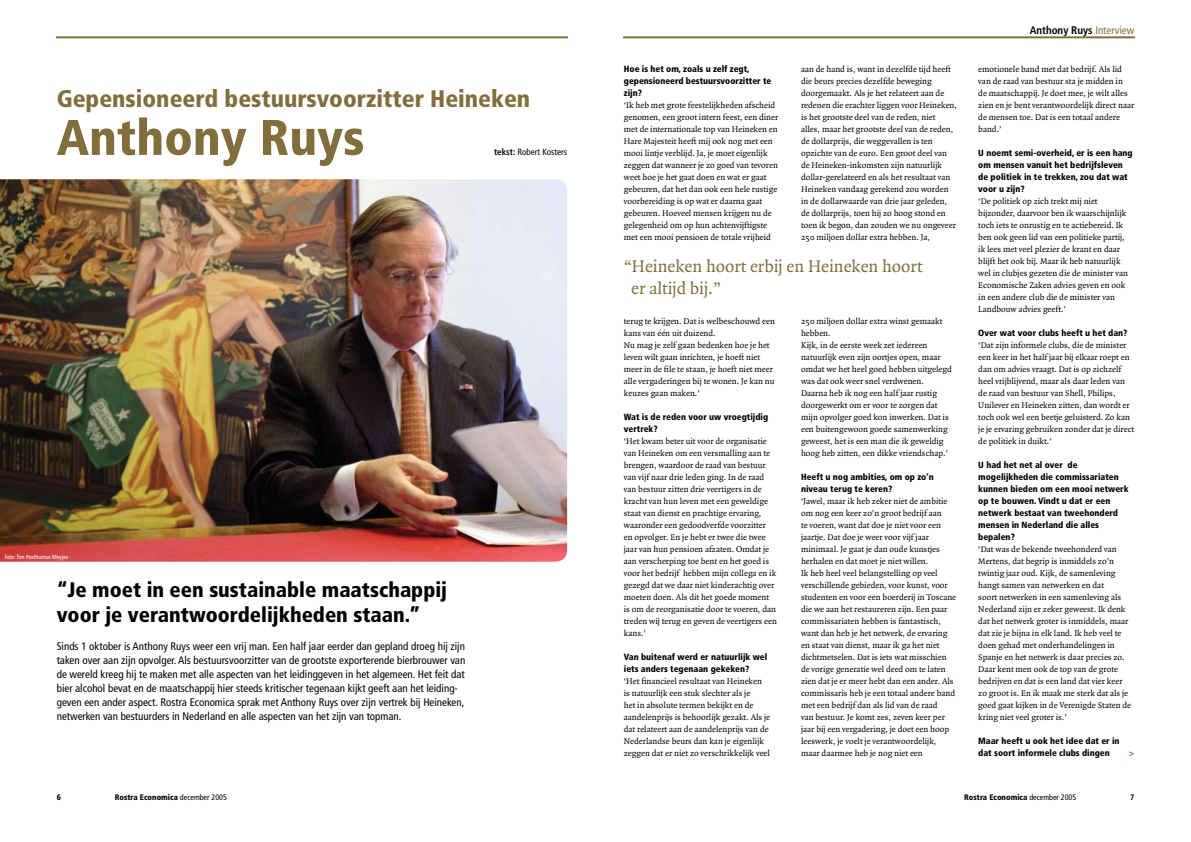
<style>
.page{position:relative;width:1191px;height:842px;background:#fff}
.page>*{position:absolute;margin:0;border:0;box-sizing:border-box;transform-origin:0 0}
.t1{font:900 condensed 50px "Frutiger";color:#816e3c}
.t2{font:900 condensed 24px "Frutiger";color:#816e3c}
.t3{font:900 condensed 21px/25px "Frutiger";color:#000}
.t4{font:18px/22px "Quadraat";color:#816e3c}
.t5{font:condensed 11px/14px "Frutiger";color:#000}
.t6{font:700 condensed 11px "Frutiger";color:#000}
.t7{font:9px/12px "Quadraat";color:#000}
.t8{font:900 condensed 9px/12px "Frutiger";color:#000}
.t9{font:condensed 9px "Frutiger";color:#000}
.t10{font:900 condensed 9px "Frutiger";color:#816e3c}
.t11{font:900 condensed 8px "Frutiger";color:#000}
.t12{font:condensed 6px "Frutiger";color:#fff}
.s1{font-weight:700}
.s2{font-weight:400}
.s3{font-weight:400;color:#816e3c}
</style>
<div class="page">
<img style="left:0;top:179px;width:567px;height:383px">
<hr style="left:57px;top:36px;width:510px;height:2px;background:#816e3c">
<hr style="left:624px;top:36px;width:510px;height:2px;background:#816e3c">
<h2 class="t2" style="left:57px;top:84px;width:475px">Gepensioneerd bestuursvoorzitter Heineken</h2>
<h1 class="t1" style="left:57px;top:107px;width:309px">Anthony Ruys</h1>
<p class="t9" style="left:494px;top:147px;width:74px"><span class="s1">tekst:</span> Robert Kosters</p>
<p class="t12" style="left:5px;top:553px;width:65px">foto: Tim Posthumus Meyjes</p>
<h3 class="t3" style="left:57px;top:577px;width:392px">“Je moet in een sustainable maatschappij voor je verantwoordelijkheden staan.”</h3>
<p class="t5" style="left:57px;top:639px;width:410px">Sinds 1 oktober is Anthony Ruys weer een vrij man. Een half jaar eerder dan gepland droeg hij zijn taken over aan zijn opvolger. Als bestuursvoorzitter van de grootste exporterende bierbrouwer van de wereld kreeg hij te maken met alle aspecten van het leidinggeven in het algemeen. Het feit dat bier alcohol bevat en de maatschappij hier steeds kritischer tegenaan kijkt geeft aan het leiding&shy;geven een ander aspect. Rostra Economica sprak met Anthony Ruys over zijn vertrek bij Heineken, netwerken van bestuurders in Nederland en alle aspecten van het zijn van topman.</p>
<p class="t11" style="left:115px;top:792px;width:114px">Rostra Economica <span class="s2">december 2005</span></p>
<p class="t8" style="left:624px;top:63px;width:149px">Hoe is het om, zoals u zelf zegt, gepensioneerd bestuursvoorzitter te zijn?</p>
<p class="t7" style="left:624px;top:99px;width:156px">‘Ik heb met grote feestelijkheden afscheid genomen, een groot intern feest, een diner met de internationale top van Heineken en Hare Majesteit heeft mij ook nog met een mooi lintje verblijd. Ja, je moet eigenlijk zeggen dat wanneer je zo goed van tevoren weet hoe je het gaat doen en wat er gaat gebeuren, dat het dan ook een hele rustige voorbereiding is op wat er daarna gaat gebeuren. Hoeveel mensen krijgen nu de gelegenheid om op hun achtenvijftigste met een mooi pensioen de totale vrijheid</p>
<p class="t7" style="left:801px;top:63px;width:157px">aan de hand is, want in dezelfde tijd heeft die beurs precies dezelfde beweging doorgemaakt. Als je het relateert aan de redenen die erachter liggen voor Heineken, is het grootste deel van de reden, niet<br>alles, maar het grootste deel van de reden, de dollarprijs, die weggevallen is ten opzichte van de euro. Een groot deel van de Heineken-inkomsten zijn natuurlijk dollar-gerelateerd en als het resultaat van Heineken vandaag gerekend zou worden in de dollarwaarde van drie jaar geleden, de dollarprijs, toen hij zo hoog stond en toen ik begon, dan zouden we nu ongeveer 250 miljoen dollar extra hebben. Ja,</p>
<h3 class="t4" style="left:631px;top:256px;width:293px;text-indent:-7px">“Heineken hoort erbij en Heineken hoort er altijd bij.”</h3>
<p class="t7" style="left:624px;top:315px;width:153px">terug te krijgen. Dat is welbeschouwd een kans van één uit duizend.<br>Nu mag je zelf gaan bedenken hoe je het leven wilt gaan inrichten, je hoeft niet meer in de file te staan, je hoeft niet meer alle vergaderingen bij te wonen. Je kan nu keuzes gaan maken.’</p>
<p class="t8" style="left:624px;top:411px;width:146px">Wat is de reden voor uw vroegtijdig vertrek?</p>
<p class="t7" style="left:624px;top:435px;width:155px">‘Het kwam beter uit voor de organisatie van Heineken om een versmalling aan te brengen, waardoor de raad van bestuur van vijf naar drie leden ging. In de raad van bestuur zitten drie veertigers in de kracht van hun leven met een geweldige staat van dienst en prachtige ervaring, waaronder een gedoodverfde voorzitter en opvolger. En je hebt er twee die twee jaar van hun pensioen afzaten. Omdat je aan verscherping toe bent en het goed is voor het bedrijf hebben mijn collega en ik gezegd dat we daar niet kinderachtig over moeten doen. Als dit het goede moment is om de reorganisatie door te voeren, dan treden wij terug en geven de veertigers een kans.’</p>
<p class="t8" style="left:624px;top:651px;width:145px">Van buitenaf werd er natuurlijk wel iets anders tegenaan gekeken?</p>
<p class="t7" style="left:624px;top:675px;width:148px">‘Het financieel resultaat van Heineken is natuurlijk een stuk slechter als je<br>het in absolute termen bekijkt en de aandelenprijs is behoorlijk gezakt. Als je dat relateert aan de aandelenprijs van de Nederlandse beurs dan kan je eigenlijk zeggen dat er niet zo verschrikkelijk veel</p>
<p class="t7" style="left:801px;top:315px;width:152px">250 miljoen dollar extra winst gemaakt hebben.<br>Kijk, in de eerste week zet iedereen natuurlijk even zijn oortjes open, maar omdat we het heel goed hebben uitgelegd was dat ook weer snel verdwenen.<br>Daarna heb ik nog een half jaar rustig doorgewerkt om er voor te zorgen dat mijn opvolger goed kon inwerken. Dat is een buitengewoon goede samenwerking geweest, het is een man die ik geweldig hoog heb zitten, een dikke vriendschap.’</p>
<p class="t8" style="left:801px;top:471px;width:134px">Heeft u nog ambities, om op zo’n niveau terug te keren?</p>
<p class="t7" style="left:801px;top:495px;width:157px">‘Jawel, maar ik heb zeker niet de ambitie om nog een keer zo’n groot bedrijf aan<br>te voeren, want dat doe je niet voor een jaartje. Dat doe je weer voor vijf jaar minimaal. Je gaat je dan oude kunstjes herhalen en dat moet je niet willen.<br>Ik heb heel veel belangstelling op veel verschillende gebieden, voor kunst, voor studenten en voor een boerderij in Toscane die we aan het restaureren zijn. Een paar commissariaten hebben is fantastisch, want dan heb je het netwerk, de ervaring en staat van dienst, maar ik ga het niet dichtmetselen. Dat is iets wat misschien de vorige generatie wel deed om te laten zien dat je er meer hebt dan een ander. Als commissaris heb je een totaal andere band met een bedrijf dan als lid van de raad<br>van bestuur. Je komt zes, zeven keer per jaar bij een vergadering, je doet een hoop leeswerk, je voelt je verantwoordelijk, maar daarmee heb je nog niet een</p>
<p class="t6" style="left:1029px;top:24px;width:106px">Anthony Ruys <span class="s3">Interview</span></p>
<p class="t7" style="left:978px;top:63px;width:157px">emotionele band met dat bedrijf. Als lid van de raad van bestuur sta je midden in<br>de maatschappij. Je doet mee, je wilt alles zien en je bent verantwoordelijk direct naar de mensen toe. Dat is een totaal andere band.’</p>
<p class="t8" style="left:978px;top:147px;width:156px">U noemt semi-overheid, er is een hang om mensen vanuit het bedrijfsleven de politiek in te trekken, zou dat wat voor u zijn?</p>
<p class="t7" style="left:978px;top:195px;width:151px">‘De politiek op zich trekt mij niet bijzonder, daarvoor ben ik waarschijnlijk toch iets te onrustig en te actiebereid. Ik ben ook geen lid van een politieke partij, ik lees met veel plezier de krant en daar blijft het ook bij. Maar ik heb natuurlijk wel in clubjes gezeten die de minister van Economische Zaken advies geven en ook in een andere club die de minister van Landbouw advies geeft.’</p>
<p class="t8" style="left:978px;top:327px;width:151px">Over wat voor clubs heeft u het dan?</p>
<p class="t7" style="left:978px;top:339px;width:157px">‘Dat zijn informele clubs, die de minister een keer in het half jaar bij elkaar roept en dan om advies vraagt. Dat is op zichzelf heel vrijblijvend, maar als daar leden van de raad van bestuur van Shell, Philips, Unilever en Heineken zitten, dan wordt er toch ook wel een beetje geluisterd. Zo kan je je ervaring gebruiken zonder dat je direct de politiek in duikt.’</p>
<p class="t8" style="left:978px;top:459px;width:152px">U had het net al over de mogelijkheden die commissariaten kunnen bieden om een mooi netwerk op te bouwen. Vindt u dat er een netwerk bestaat van tweehonderd mensen in Nederland die alles bepalen?</p>
<p class="t7" style="left:978px;top:543px;width:154px">‘Dat was de bekende tweehonderd van Mertens, dat begrip is inmiddels zo’n twintig jaar oud. Kijk, de samenleving hangt samen van netwerken en dat<br>soort netwerken in een samenleving als Nederland zijn er zeker geweest. Ik denk dat het netwerk groter is inmiddels, maar dat zie je bijna in elk land. Ik heb veel te doen gehad met onderhandelingen in Spanje en het netwerk is daar precies zo.<br>Daar kent men ook de top van de grote bedrijven en dat is een land dat vier keer zo groot is. En ik maak me sterk dat als je goed gaat kijken in de Verenigde Staten de kring niet veel groter is.’</p>
<p class="t8" style="left:978px;top:735px;width:143px">Maar heeft u ook het idee dat er in dat soort informele clubs dingen</p>
<p class="t10" style="left:1128px;top:747px;width:7px">&gt;</p>
<p class="t11" style="left:964px;top:792px;width:114px">Rostra Economica <span class="s2">december 2005</span></p>
</div>
